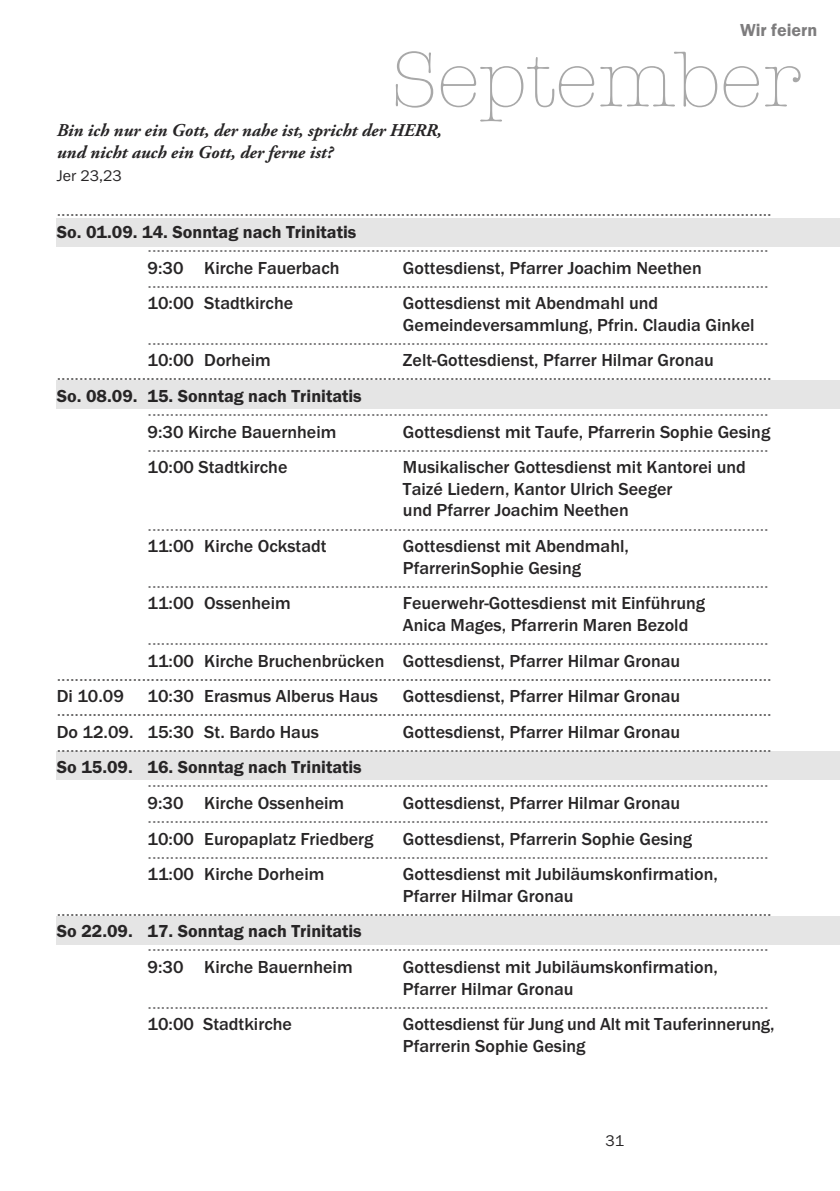
<style>
.page{position:relative;width:840px;height:1191px;background:#fff}
.page>*{position:absolute;margin:0;border:0;box-sizing:border-box;transform-origin:0 0}
.t1{font:300 80px "American Typewriter";color:#a8a8a8}
.t2{font:18px "Franklin Gothic";color:#7d7c7d}
.t3{font:500 18px/21.6px "Franklin Gothic";color:#272526}
.t4{font:18px "Franklin Gothic";color:#686767}
.t5{font:600 18px "Franklin Gothic";color:#272526}
.t6{font:italic 700 18px/21.6px "Adobe Garamond Pro";color:#272526}
.t7{font:600 18px "Franklin Gothic";color:#7d7c7d}
.t8{font:16px "Franklin Gothic";color:#272526}
</style>
<div class="page">
<div style="left:57px;top:218px;width:782px;height:28px;background:#e5e5e5"></div>
<div style="left:57px;top:381px;width:782px;height:28px;background:#e5e5e5"></div>
<div style="left:57px;top:916px;width:782px;height:28px;background:#e5e5e5"></div>
<div style="left:57px;top:751px;width:782px;height:29px;background:#e5e5e5"></div>
<p class="t7" style="left:739px;top:19px;width:79px">Wir feiern</p>
<h1 class="t1" style="left:391px;top:21px;width:412px">September</h1>
<p class="t6" style="left:57px;top:121px;width:386px">Bin ich nur ein Gott, der nahe ist, spricht der HERR, und nicht auch ein Gott, der ferne ist?</p>
<p class="t8" style="left:57px;top:166px;width:66px">Jer 23,23</p>
<p class="t4" style="left:57px;top:200px;width:716px">................................................................................................................................................................</p>
<p class="t5" style="left:57px;top:221px;width:301px">So. 01.09. 14. Sonntag nach Trinitatis</p>
<p class="t2" style="left:147px;top:235px;width:622px">...........................................................................................................................................</p>
<p class="t3" style="left:147px;top:256px;width:193px">9:30 Kirche Fauerbach</p>
<p class="t3" style="left:403px;top:256px;width:300px">Gottesdienst, Pfarrer Joachim Neethen</p>
<p class="t2" style="left:147px;top:271px;width:622px">...........................................................................................................................................</p>
<p class="t3" style="left:147px;top:292px;width:147px">10:00 Stadtkirche</p>
<p class="t3" style="left:403px;top:292px;width:353px">Gottesdienst mit Abendmahl und<br>Gemeindeversammlung, Pfrin. Claudia Ginkel</p>
<p class="t2" style="left:147px;top:328px;width:622px">...........................................................................................................................................</p>
<p class="t3" style="left:147px;top:349px;width:125px">10:00 Dorheim</p>
<p class="t3" style="left:403px;top:349px;width:312px">Zelt-Gottesdienst, Pfarrer Hilmar Gronau</p>
<p class="t4" style="left:57px;top:364px;width:716px">................................................................................................................................................................</p>
<p class="t5" style="left:57px;top:385px;width:306px">So. 08.09. 15. Sonntag nach Trinitatis</p>
<p class="t2" style="left:147px;top:399px;width:622px">...........................................................................................................................................</p>
<p class="t3" style="left:147px;top:420px;width:190px">9:30 Kirche Bauernheim</p>
<p class="t3" style="left:403px;top:420px;width:369px">Gottesdienst mit Taufe, Pfarrerin Sophie Gesing</p>
<p class="t2" style="left:147px;top:435px;width:622px">...........................................................................................................................................</p>
<p class="t3" style="left:147px;top:456px;width:141px">10:00 Stadtkirche</p>
<p class="t3" style="left:403px;top:456px;width:344px">Musikalischer Gottesdienst mit Kantorei und<br>Taizé Liedern, Kantor Ulrich Seeger<br>und Pfarrer Joachim Neethen</p>
<p class="t2" style="left:147px;top:514px;width:622px">...........................................................................................................................................</p>
<p class="t3" style="left:147px;top:535px;width:180px">11:00 Kirche Ockstadt</p>
<p class="t3" style="left:403px;top:535px;width:227px">Gottesdienst mit Abendmahl,<br>PfarrerinSophie Gesing</p>
<p class="t2" style="left:147px;top:571px;width:622px">...........................................................................................................................................</p>
<p class="t3" style="left:147px;top:592px;width:145px">11:00 Ossenheim</p>
<p class="t3" style="left:403px;top:592px;width:303px">Feuerwehr-Gottesdienst mit Einführung<br>Anica Mages, Pfarrerin Maren Bezold</p>
<p class="t2" style="left:147px;top:628px;width:622px">...........................................................................................................................................</p>
<p class="t3" style="left:147px;top:649px;width:534px">11:00 Kirche Bruchenbrücken Gottesdienst, Pfarrer Hilmar Gronau</p>
<p class="t4" style="left:57px;top:664px;width:716px">................................................................................................................................................................</p>
<p class="t3" style="left:57px;top:685px;width:69px">Di 10.09</p>
<p class="t3" style="left:147px;top:685px;width:232px">10:30 Erasmus Alberus Haus</p>
<p class="t3" style="left:403px;top:685px;width:278px">Gottesdienst, Pfarrer Hilmar Gronau</p>
<p class="t4" style="left:57px;top:699px;width:716px">................................................................................................................................................................</p>
<p class="t3" style="left:57px;top:720px;width:263px">Do 12.09. 15:30 St. Bardo Haus</p>
<p class="t3" style="left:403px;top:720px;width:278px">Gottesdienst, Pfarrer Hilmar Gronau</p>
<p class="t4" style="left:57px;top:735px;width:716px">................................................................................................................................................................</p>
<p class="t5" style="left:57px;top:756px;width:306px">So 15.09. 16. Sonntag nach Trinitatis</p>
<p class="t2" style="left:147px;top:770px;width:622px">...........................................................................................................................................</p>
<p class="t3" style="left:147px;top:792px;width:198px">9:30 Kirche Ossenheim</p>
<p class="t3" style="left:403px;top:792px;width:278px">Gottesdienst, Pfarrer Hilmar Gronau</p>
<p class="t2" style="left:147px;top:806px;width:622px">...........................................................................................................................................</p>
<p class="t3" style="left:147px;top:827px;width:227px">10:00 Europaplatz Friedberg</p>
<p class="t3" style="left:403px;top:827px;width:290px">Gottesdienst, Pfarrerin Sophie Gesing</p>
<p class="t2" style="left:147px;top:842px;width:622px">...........................................................................................................................................</p>
<p class="t3" style="left:147px;top:863px;width:178px">11:00 Kirche Dorheim</p>
<p class="t3" style="left:403px;top:863px;width:316px">Gottesdienst mit Jubiläumskonfirmation,<br>Pfarrer Hilmar Gronau</p>
<p class="t4" style="left:57px;top:899px;width:716px">................................................................................................................................................................</p>
<p class="t5" style="left:57px;top:920px;width:306px">So 22.09. 17. Sonntag nach Trinitatis</p>
<p class="t2" style="left:147px;top:934px;width:622px">...........................................................................................................................................</p>
<p class="t3" style="left:147px;top:956px;width:206px">9:30 Kirche Bauernheim</p>
<p class="t3" style="left:403px;top:956px;width:316px">Gottesdienst mit Jubiläumskonfirmation,<br>Pfarrer Hilmar Gronau</p>
<p class="t2" style="left:147px;top:992px;width:622px">...........................................................................................................................................</p>
<p class="t3" style="left:147px;top:1013px;width:146px">10:00 Stadtkirche</p>
<p class="t3" style="left:402px;top:1013px;width:373px">Gottesdienst für Jung und Alt mit Tauferinnerung,<br>Pfarrerin Sophie Gesing</p>
<p class="t8" style="left:605px;top:1131px;width:20px">31</p>
</div>
